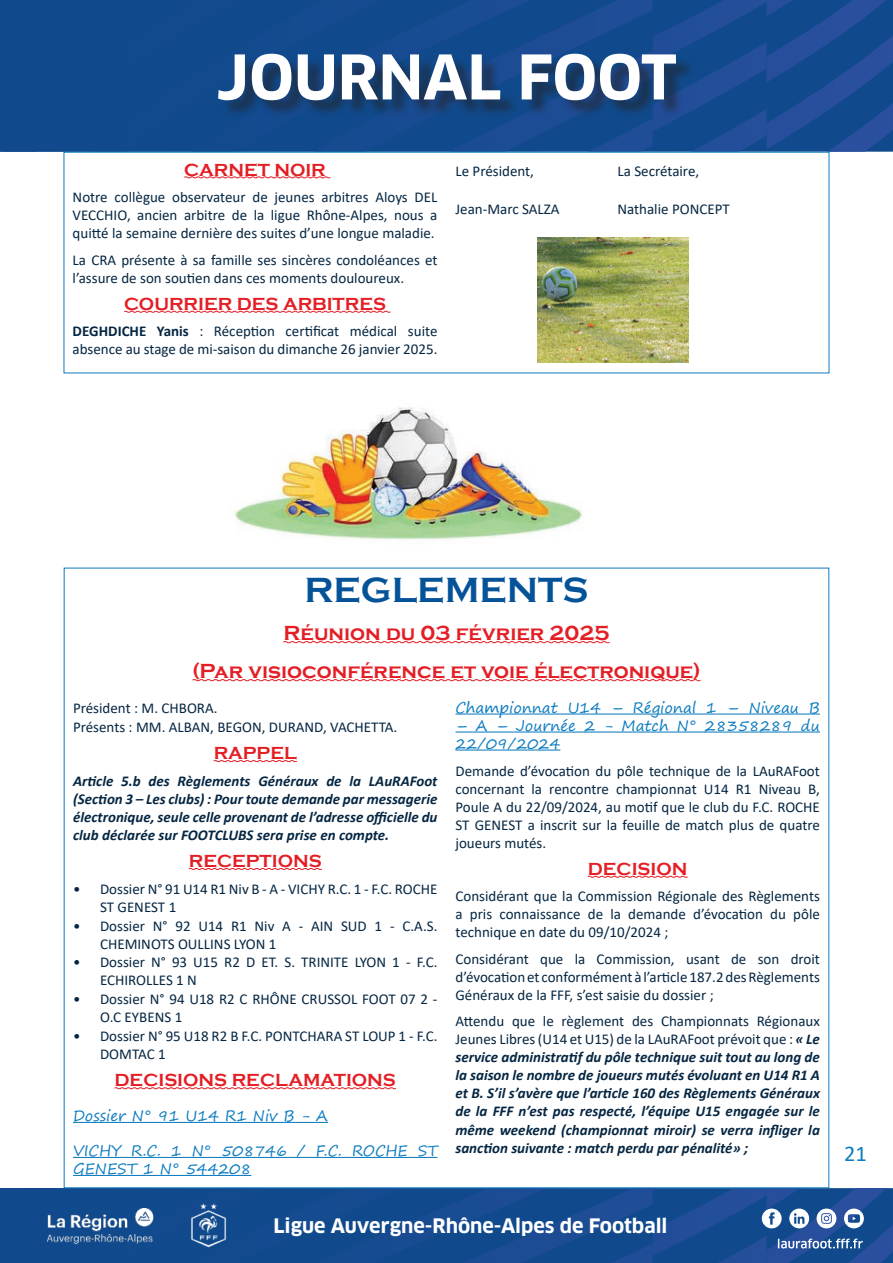
<style>
.page{position:relative;width:893px;height:1263px;background:#fff}
.page>*{position:absolute;margin:0;border:0;box-sizing:border-box;transform-origin:0 0}
.t1{font:700 60px "Clan OT";color:#fff}
.t2{font:700 36px "Copperplate Gothic";color:#045398}
.t3{font:22.5px "Calibri";color:#0e7dc0}
.t4{font:700 21px/38px "Copperplate Gothic";color:#e41e25;text-align:center}
.t5{font:700 19.5px "Clan OT";color:#fff}
.t6{font:700 18px "Copperplate Gothic";color:#e41e25}
.t7{font:15px/18px "Calibri";color:#052642}
.t8{font:italic 700 15px/18px "Calibri";color:#052642;text-align:justify}
.t9{font:15px/18px "Segoe Print";color:#0e7dc0}
.s1{font-weight:700}
.s2{font-weight:400;font-style:normal}
</style>
<div class="page">
<svg style="left:0;top:0;width:893px;height:152px;background:#144b8f"></svg>
<svg style="left:0;top:1188px;width:893px;height:75px;background:#1c5193"></svg>
<svg style="left:184px;top:176px;width:147px;height:3px"></svg>
<svg style="left:124px;top:310px;width:267px;height:3px"></svg>
<div style="left:221px;top:56px;width:474px;height:62px;background:#231f20;opacity:.56"></div>
<img style="left:538px;top:237px;width:150px;height:126px">
<img style="left:233px;top:407px;width:349px;height:133px">
<svg style="left:283px;top:641px;width:327px;height:3px"></svg>
<svg style="left:192px;top:679px;width:509px;height:3px"></svg>
<svg style="left:213px;top:760px;width:84px;height:2px"></svg>
<svg style="left:188px;top:868px;width:134px;height:2px"></svg>
<svg style="left:114px;top:1087px;width:282px;height:2px"></svg>
<hr style="left:73px;top:1122px;width:255px;height:1px;background:#0e7dc0">
<hr style="left:73px;top:1157px;width:364px;height:1px;background:#0e7dc0">
<hr style="left:73px;top:1175px;width:178px;height:1px;background:#0e7dc0">
<hr style="left:455px;top:713px;width:365px;height:1px;background:#0e7dc0">
<hr style="left:455px;top:731px;width:365px;height:1px;background:#0e7dc0">
<hr style="left:455px;top:749px;width:105px;height:1px;background:#0e7dc0">
<svg style="left:587px;top:875px;width:101px;height:3px"></svg>
<h1 class="t1" style="left:216px;top:42px;width:462px">JOURNAL FOOT</h1>
<p class="t6" style="left:184px;top:160px;width:30px">Carnet</p>
<p class="t6" style="left:274px;top:160px;width:12px">noir</p>
<p class="t7" style="left:73px;top:188px;width:366px;text-align:justify">Notre collègue observateur de jeunes arbitres Aloys DEL VECCHIO, ancien arbitre de la ligue Rhône-Alpes, nous a quitté la semaine dernière des suites d’une longue maladie.</p>
<p class="t7" style="left:73px;top:250px;width:366px">La CRA présente à sa famille ses sincères condoléances et l’assure de son soutien dans ces moments douloureux.</p>
<p class="t6" style="left:124px;top:294px;width:263px">COURRIER DES ARBITRES</p>
<p class="t7" style="left:73px;top:322px;width:366px"><span class="s1">DEGHDICHE Yanis</span> : Réception certificat médical suite absence au stage de mi-saison du dimanche 26 janvier 2025.</p>
<p class="t7" style="left:455px;top:162px;width:80px">Le Président,</p>
<p class="t7" style="left:617px;top:162px;width:83px">La Secrétaire,</p>
<p class="t7" style="left:455px;top:200px;width:106px">Jean-Marc SALZA</p>
<p class="t7" style="left:617px;top:200px;width:114px">Nathalie PONCEPT</p>
<h2 class="t2" style="left:304px;top:570px;width:286px">REGLEMENTS</h2>
<h3 class="t4" style="left:193px;top:614px;width:509px">Réunion du 03 février 2025<br>(Par visioconférence et voie électronique)</h3>
<p class="t7" style="left:73px;top:698px;width:326px;line-height:18.9px">Président : M. CHBORA.<br>Présents : MM. ALBAN, BEGON, DURAND, VACHETTA.</p>
<p class="t6" style="left:214px;top:743px;width:85px">RAPPEL</p>
<p class="t8" style="left:73px;top:771px;width:366px">Article 5.b des Règlements Généraux de la LAuRAFoot (Section 3 – Les clubs) : Pour toute demande par messagerie électronique, seule celle provenant de l’adresse officielle du club déclarée sur FOOTCLUBS sera prise en compte.</p>
<p class="t6" style="left:189px;top:851px;width:134px">RECEPTIONS</p>
<p class="t7" style="left:100px;top:879px;width:339px;text-indent:-27px">• Dossier N° 91 U14 R1 Niv B - A - VICHY R.C. 1 - F.C. ROCHE<br>ST GENEST 1</p>
<p class="t7" style="left:100px;top:916px;width:339px;text-indent:-27px">• Dossier N° 92 U14 R1 Niv A - AIN SUD 1 - C.A.S.<br>CHEMINOTS OULLINS LYON 1</p>
<p class="t7" style="left:100px;top:953px;width:339px;text-indent:-27px">• Dossier N° 93 U15 R2 D ET. S. TRINITE LYON 1 - F.C.<br>ECHIROLLES 1 N</p>
<p class="t7" style="left:100px;top:990px;width:339px;text-indent:-27px">• Dossier N° 94 U18 R2 C RHÔNE CRUSSOL FOOT 07 2 -<br>O.C EYBENS 1</p>
<p class="t7" style="left:100px;top:1027px;width:339px;text-indent:-27px">• Dossier N° 95 U18 R2 B F.C. PONTCHARA ST LOUP 1 - F.C.<br>DOMTAC 1</p>
<p class="t6" style="left:115px;top:1070px;width:283px">DECISIONS RECLAMATIONS</p>
<p class="t9" style="left:73px;top:1107px;width:256px">Dossier N° 91 U14 R1 Niv B - A</p>
<p class="t9" style="left:73px;top:1142px;width:366px">VICHY R.C. 1 N° 508746 / F.C. ROCHE ST<br>GENEST 1 N° 544208</p>
<p class="t9" style="left:455px;top:698px;width:366px">Championnat U14 – Régional 1 – Niveau B</p>
<p class="t9" style="left:455px;top:716px;width:366px">– A – Journée 2 - Match N° 28358289 du<br>22/09/2024</p>
<p class="t7" style="left:455px;top:761px;width:366px;text-align:justify">Demande d’évocation du pôle technique de la LAuRAFoot concernant la rencontre championnat U14 R1 Niveau B, Poule A du 22/09/2024, au motif que le club du F.C. ROCHE ST GENEST a inscrit sur la feuille de match plus de quatre joueurs mutés.</p>
<p class="t6" style="left:588px;top:859px;width:101px">DECISION</p>
<p class="t7" style="left:455px;top:887px;width:366px;text-align:justify">Considérant que la Commission Régionale des Règlements a pris connaissance de la demande d’évocation du pôle technique en date du 09/10/2024 ;</p>
<p class="t7" style="left:455px;top:949px;width:366px;text-align:justify">Considérant que la Commission, usant de son droit d’évocation et conformément à l’article 187.2 des Règlements Généraux de la FFF, s’est saisie du dossier ;</p>
<p class="t8" style="left:455px;top:1012px;width:366px"><span class="s2">Attendu que le règlement des Championnats Régionaux Jeunes Libres (U14 et U15) de la LAuRAFoot prévoit que :</span> « Le service administratif du pôle technique suit tout au long de la saison le nombre de joueurs mutés évoluant en U14 R1 A et B. S’il s’avère que l’article 160 des Règlements Généraux de la FFF n’est pas respecté, l’équipe U15 engagée sur le même weekend (championnat miroir) se verra infliger la sanction suivante : match perdu par pénalité» ;</p>
<h3 class="t5" style="left:273px;top:1214px;width:396px">Ligue Auvergne-Rhône-Alpes de Football</h3>
<h3 class="t3" style="left:844px;top:1138px;width:24px">21</h3>
</div>
